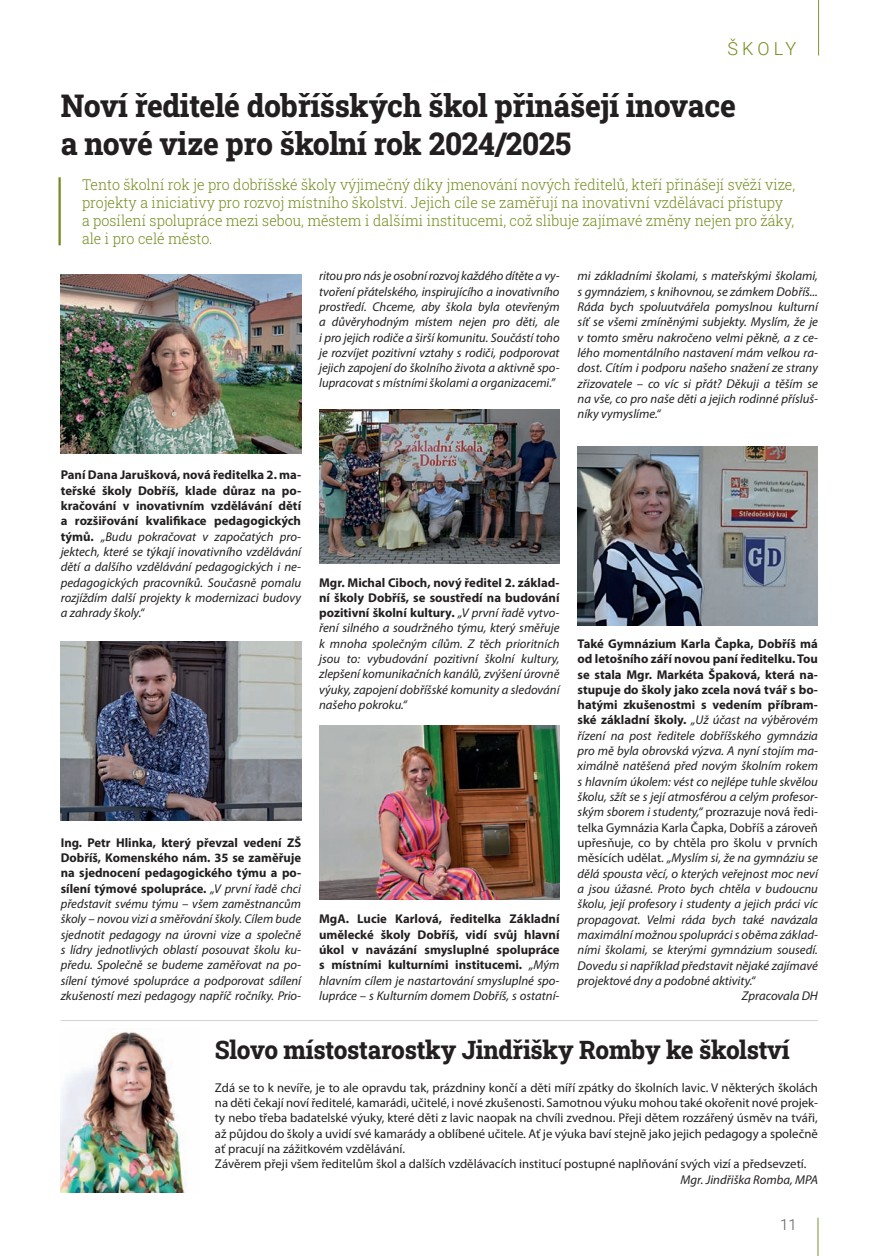
<style>
.page{position:relative;width:877px;height:1256px;background:#fff}
.page>*{position:absolute;margin:0;border:0;box-sizing:border-box;transform-origin:0 0}
.t1{font:800 31.5px/37.8px "Roboto Slab";letter-spacing:-.01em;color:#231f20;scale:.95 1}
.t2{font:800 25.5px "Roboto Slab";letter-spacing:-.01em;color:#231f20;scale:.95 1}
.t3{font:300 18px "Roboto";letter-spacing:.225em;color:#738c1f}
.t4{font:300 15px/18px "Roboto Slab";color:#738c1f;scale:.95 1}
.t5{font:300 15px "Roboto";color:#57585a}
.t6{font:italic 12.75px/15.3px "Myriad Pro";color:#231f20;text-align:justify}
.t7{font:12.75px/15.3px "Myriad Pro";color:#231f20}
.t8{font:700 12.75px/15.3px "Myriad Pro";color:#231f20;text-align:justify}
.s1{font-weight:700;font-style:normal}
.s2{font-style:normal}
.s3{font-weight:400;font-style:italic}
</style>
<div class="page">
<hr style="left:818px;top:0;width:1px;height:55px;background:#8b9f44">
<hr style="left:817px;top:1217px;width:1px;height:38px;background:#8b9f44">
<hr style="left:61px;top:1020px;width:757px;height:1px;background:#d1d2d4">
<img style="left:61px;top:641px;width:240px;height:179px">
<img style="left:61px;top:274px;width:240px;height:179px">
<img style="left:319px;top:409px;width:240px;height:155px">
<img style="left:577px;top:446px;width:241px;height:179px">
<img style="left:319px;top:725px;width:240px;height:174px">
<hr style="left:58px;top:177px;width:3px;height:68px;background:#738c1f">
<img style="left:61px;top:1032px;width:125px;height:160px">
<h3 class="t3" style="left:727px;top:36px;width:71px">ŠKOLY</h3>
<h1 class="t1" style="left:61px;top:86px;width:712px">Noví ředitelé dobříšských škol přinášejí inovace a nové vize pro školní rok 2024/2025</h1>
<p class="t4" style="left:82px;top:175px;width:752px">Tento školní rok je pro dobříšské školy výjimečný díky jmenování nových ředitelů, kteří přinášejí svěží vize, projekty a iniciativy pro rozvoj místního školství. Jejich cíle se zaměřují na inovativní vzdělávací přístupy<br>a posílení spolupráce mezi sebou, městem i dalšími institucemi, což slibuje zajímavé změny nejen pro žáky, ale i pro celé město.</p>
<p class="t6" style="left:319px;top:268px;width:242px">ritou pro nás je osobní rozvoj každého dítěte a vy&shy;tvoření přátelského, inspirujícího a inovativního prostředí. Chceme, aby škola byla otevřeným a důvěryhodným místem nejen pro děti, ale i pro jejich rodiče a širší komunitu. Součástí toho je rozvíjet pozitivní vztahy s rodiči, podporovat jejich zapojení do školního života a aktivně spo&shy;lupracovat s místními školami a organizacemi.”</p>
<p class="t6" style="left:577px;top:268px;width:242px">mi základními školami, s mateřskými školami, s gymnáziem, s knihovnou, se zámkem Dobříš...<br>Ráda bych spoluutvářela pomyslnou kulturní síť se všemi zmíněnými subjekty. Myslím, že je v tomto směru nakročeno velmi pěkně, a z ce&shy;lého momentálního nastavení mám velkou ra&shy;dost. Cítím i podporu našeho snažení ze strany zřizovatele – co víc si přát? Děkuji a těším se na vše, co pro naše děti a jejich rodinné přísluš&shy;níky vymyslíme.“</p>
<p class="t6" style="left:61px;top:467px;width:242px"><span class="s1">Paní Dana Jarušková, nová ředitelka 2. ma&shy;teřské školy Dobříš, klade důraz na po&shy;kračování v inovativním vzdělávání dětí a rozšiřování kvalifikace pedagogických týmů.</span> „Budu pokračovat v započatých pro&shy;jektech, které se týkají inovativního vzdělávání dětí a dalšího vzdělávání pedagogických i ne&shy;pedagogických pracovníků. Současně pomalu rozjíždím další projekty k modernizaci budovy a zahrady školy.“</p>
<p class="t6" style="left:319px;top:574px;width:242px"><span class="s1">Mgr. Michal Ciboch, nový ředitel 2. základ&shy;ní školy Dobříš, se soustředí na budování pozitivní školní kultury.</span> „V první řadě vytvo&shy;ření silného a soudržného týmu, který směřuje k mnoha společným cílům. Z těch prioritních jsou to: vybudování pozitivní školní kultury, zlepšení komunikačních kanálů, zvýšení úrovně výuky, zapojení dobříšské komunity a sledování našeho pokroku.“</p>
<p class="t8" style="left:577px;top:635px;width:242px">Také Gymnázium Karla Čapka, Dobříš má</p>
<p class="t8" style="left:577px;top:651px;width:242px">od letošního září novou paní ředitelku. Tou</p>
<p class="t8" style="left:577px;top:666px;width:242px">se stala Mgr. Markéta Špaková, která na-</p>
<p class="t8" style="left:577px;top:681px;width:242px">stupuje do školy jako zcela nová tvář s bo-</p>
<p class="t8" style="left:577px;top:696px;width:242px">hatými zkušenostmi s vedením příbram-</p>
<p class="t6" style="left:577px;top:712px;width:242px"><span class="s1">ské základní školy.</span> „Už účast na výběrovém</p>
<p class="t6" style="left:577px;top:727px;width:242px">řízení na post ředitele dobříšského gymnázia</p>
<p class="t6" style="left:577px;top:743px;width:242px">pro mě byla obrovská výzva. A nyní stojím ma-</p>
<p class="t6" style="left:577px;top:758px;width:242px">ximálně natěšená před novým školním rokem</p>
<p class="t6" style="left:577px;top:773px;width:242px">s hlavním úkolem: vést co nejlépe tuhle skvělou</p>
<p class="t6" style="left:577px;top:789px;width:242px">školu, sžít se s její atmosférou a celým profesor-</p>
<p class="t6" style="left:577px;top:804px;width:242px">ským sborem i studenty,“ <span class="s2">prozrazuje nová ředi-</span></p>
<p class="t7" style="left:577px;top:819px;width:242px">telka Gymnázia Karla Čapka, Dobříš a zároveň</p>
<p class="t7" style="left:577px;top:835px;width:242px">upřesňuje, co by chtěla pro školu v prvních</p>
<p class="t6" style="left:577px;top:850px;width:242px"><span class="s2">měsících udělat.</span> „Myslím si, že na gymnáziu se</p>
<p class="t6" style="left:577px;top:865px;width:242px">dělá spousta věcí, o kterých veřejnost moc neví</p>
<p class="t6" style="left:577px;top:880px;width:242px">a jsou úžasné. Proto bych chtěla v budoucnu</p>
<p class="t6" style="left:577px;top:896px;width:242px">školu, její profesory i studenty a jejich práci víc</p>
<p class="t6" style="left:577px;top:911px;width:242px">propagovat. Velmi ráda bych také navázala</p>
<p class="t6" style="left:577px;top:926px;width:242px">maximální možnou spolupráci s oběma základ-</p>
<p class="t6" style="left:577px;top:942px;width:242px">ními školami, se kterými gymnázium sousedí.</p>
<p class="t6" style="left:577px;top:957px;width:242px">Dovedu si například představit nějaké zajímavé</p>
<p class="t6" style="left:577px;top:972px;width:179px">projektové dny a podobné aktivity.“</p>
<p class="t6" style="left:741px;top:988px;width:78px">Zpracovala DH</p>
<h2 class="t2" style="left:215px;top:1031px;width:606px">Slovo místostarostky Jindřišky Romby ke školství</h2>
<p class="t7" style="left:215px;top:1079px;width:604px">Zdá se to k nevíře, je to ale opravdu tak, prázdniny končí a děti míří zpátky do školních lavic. V některých školách na děti čekají noví ředitelé, kamarádi, učitelé, i nové zkušenosti. Samotnou výuku mohou také okořenit nové projek&shy;ty nebo třeba badatelské výuky, které děti z lavic naopak na chvíli zvednou. Přeji dětem rozzářený úsměv na tváři, až půjdou do školy a uvidí své kamarády a oblíbené učitele. Ať je výuka baví stejně jako jejich pedagogy a společně ať pracují na zážitkovém vzdělávání.<br>Závěrem přeji všem ředitelům škol a dalších vzdělávacích institucí postupné naplňování svých vizí a předsevzetí.</p>
<p class="t6" style="left:680px;top:1171px;width:139px">Mgr. Jindřiška Romba, MPA</p>
<p class="t6" style="left:61px;top:834px;width:242px"><span class="s1">Ing. Petr Hlinka, který převzal vedení ZŠ Dobříš, Komenského nám. 35 se zaměřuje na sjednocení pedagogického týmu a po&shy;sílení týmové spolupráce.</span> „V první řadě chci představit svému týmu – všem zaměstnancům školy – novou vizi a směřování školy. Cílem bude sjednotit pedagogy na úrovni vize a společně s lídry jednotlivých oblastí posouvat školu ku&shy;předu. Společně se budeme zaměřovat na po&shy;sílení týmové spolupráce a podporovat sdílení zkušeností mezi pedagogy napříč ročníky. Prio-</p>
<p class="t8" style="left:319px;top:911px;width:242px">MgA. Lucie Karlová, ředitelka Základní umělecké školy Dobříš, vidí svůj hlavní úkol v navázání smysluplné spolupráce s místními kulturními institucemi. <span class="s3">„Mým hlavním cílem je nastartování smysluplné spo&shy;lupráce – s Kulturním domem Dobříš, s ostatní-</span></p>
<p class="t5" style="left:780px;top:1214px;width:18px">11</p>
</div>
